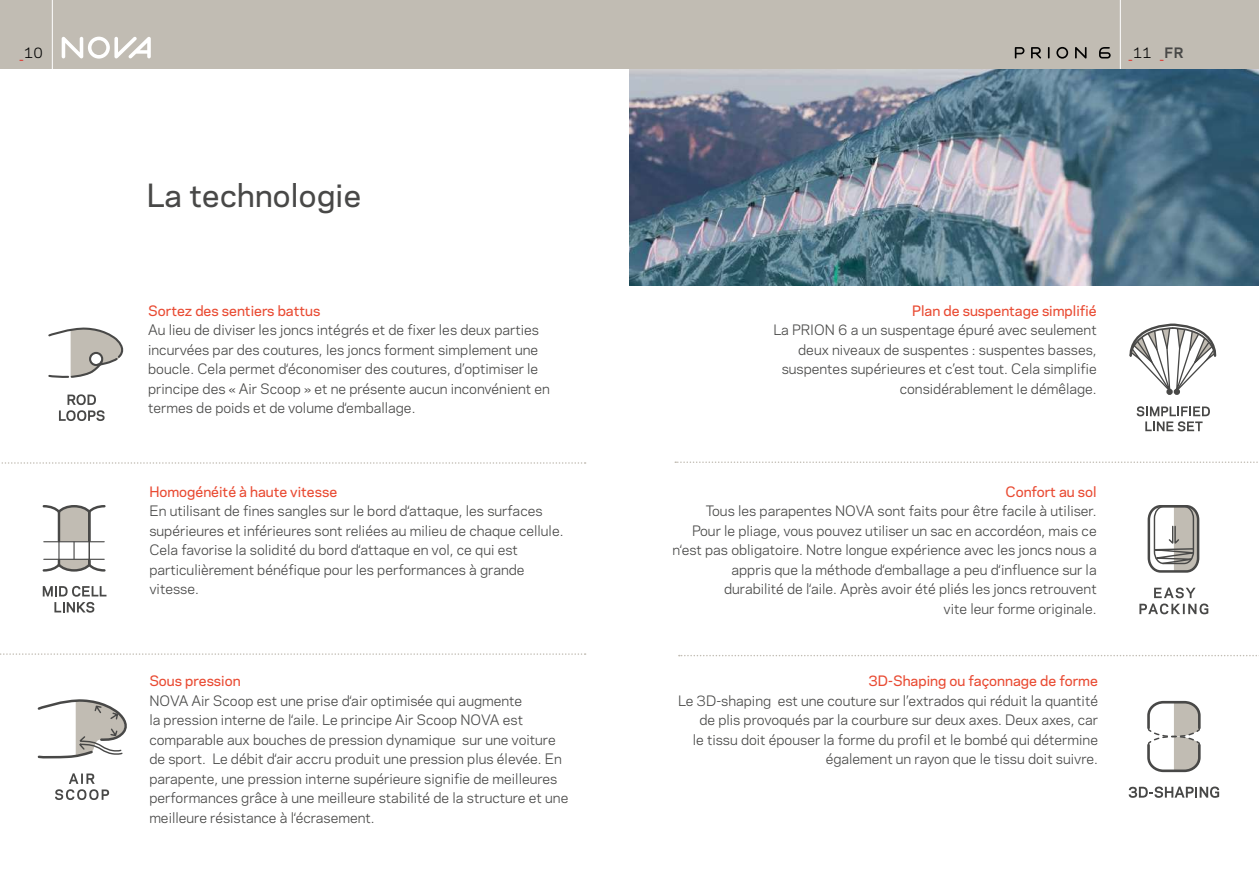
<style>
.page{position:relative;width:1259px;height:893px;background:#fff}
.page>*{position:absolute;margin:0;border:0;box-sizing:border-box;transform-origin:0 0}
.t1{font:500 30px "Galaxie Polaris";letter-spacing:.01em;color:#484847}
.t2{font:13.5px/19.5px "Galaxie Polaris";color:#484847;text-align:right}
.t3{font:500 13.5px "Galaxie Polaris";color:#e94b33}
.t4{font:13.5px "Galaxie Polaris";color:#e41e17}
.t5{font:13.5px "Galaxie Polaris";color:#000}
.s1{color:#e41e17}
.s2{color:#000}
.s3{font-weight:700;color:#484847}
</style>
<div class="page">
<div style="left:0;top:0;width:1259px;height:69px;background:#c1bcb3"></div>
<hr style="left:1120px;top:0;width:1px;height:69px;background:#fff">
<hr style="left:52px;top:0;width:1px;height:69px;background:#fff">
<svg style="left:62px;top:37px;width:89px;height:22px"></svg>
<svg style="left:1014px;top:47px;width:72px;height:12px"></svg>
<svg style="left:1099px;top:47px;width:11px;height:11px"></svg>
<img style="left:629px;top:69px;width:630px;height:217px">
<svg style="left:0;top:653px;width:585px;height:2px"></svg>
<svg style="left:679px;top:655px;width:580px;height:1px"></svg>
<svg style="left:1px;top:462px;width:584px;height:2px"></svg>
<svg style="left:43px;top:586px;width:63px;height:27px"></svg>
<svg style="left:42px;top:505px;width:64px;height:67px"></svg>
<hr style="left:44px;top:541px;width:60px;height:1px;background:#484847">
<hr style="left:44px;top:559px;width:60px;height:1px;background:#484847">
<svg style="left:59px;top:394px;width:46px;height:27px"></svg>
<svg style="left:48px;top:327px;width:76px;height:51px"></svg>
<div style="left:89px;top:352px;width:14px;height:14px;border:2px solid #484847;border-radius:50%"></div>
<svg style="left:675px;top:461px;width:583px;height:2px"></svg>
<svg style="left:1147px;top:505px;width:53px;height:68px"></svg>
<svg style="left:1139px;top:587px;width:69px;height:27px"></svg>
<svg style="left:1129px;top:323px;width:88px;height:108px"></svg>
<svg style="left:1147px;top:700px;width:54px;height:73px"></svg>
<svg style="left:1128px;top:786px;width:91px;height:12px"></svg>
<svg style="left:37px;top:699px;width:90px;height:60px"></svg>
<svg style="left:55px;top:773px;width:54px;height:27px"></svg>
<p class="t5" style="left:19px;top:43px;width:25px"><span class="s1">_</span>10</p>
<p class="t4" style="left:1128px;top:43px;width:57px">_<span class="s2">11</span> _<span class="s3">FR</span></p>
<h1 class="t1" style="left:147px;top:173px;width:216px">La technologie</h1>
<p class="t3" style="left:148px;top:300px;width:174px">Sortez des sentiers battus</p>
<p class="t2" style="left:148px;top:319px;width:403px;text-align:left">Au lieu de diviser les joncs intégrés et de fixer les deux parties incurvées par des coutures, les joncs forment simplement une boucle. Cela permet d‘économiser des coutures, d’optimiser le principe des « Air Scoop » et ne présente aucun inconvénient en termes de poids et de volume d‘emballage.</p>
<p class="t3" style="left:149px;top:481px;width:189px">Homogénéité à haute vitesse</p>
<p class="t2" style="left:149px;top:501px;width:416px;text-align:left">En utilisant de fines sangles sur le bord d‘attaque, les surfaces supérieures et inférieures sont reliées au milieu de chaque cellule.<br>Cela favorise la solidité du bord d‘attaque en vol, ce qui est particulièrement bénéfique pour les performances à grande vitesse.</p>
<p class="t3" style="left:149px;top:671px;width:93px">Sous pression</p>
<p class="t2" style="left:149px;top:690px;width:420px;text-align:left">NOVA Air Scoop est une prise d‘air optimisée qui augmente<br>la pression interne de l‘aile. Le principe Air Scoop NOVA est comparable aux bouches de pression dynamique sur une voiture de sport. Le débit d‘air accru produit une pression plus élevée. En parapente, une pression interne supérieure signifie de meilleures performances grâce à une meilleure stabilité de la structure et une meilleure résistance à l‘écrasement.</p>
<p class="t3" style="left:912px;top:300px;width:186px">Plan de suspentage simplifié</p>
<p class="t2" style="left:773px;top:319px;width:325px">La PRION 6 a un suspentage épuré avec seulement deux niveaux de suspentes : suspentes basses, suspentes supérieures et c’est tout. Cela simplifie considérablement le démêlage.</p>
<p class="t3" style="left:1005px;top:481px;width:93px">Confort au sol</p>
<p class="t2" style="left:672px;top:501px;width:426px">Tous les parapentes NOVA sont faits pour être facile à utiliser.<br>Pour le pliage, vous pouvez utiliser un sac en accordéon, mais ce n‘est pas obligatoire. Notre longue expérience avec les joncs nous a appris que la méthode d‘emballage a peu d‘influence sur la durabilité de l‘aile. Après avoir été pliés les joncs retrouvent<br>vite leur forme originale.</p>
<p class="t3" style="left:868px;top:671px;width:231px">3D-Shaping ou façonnage de forme</p>
<p class="t2" style="left:678px;top:690px;width:422px">Le 3D-shaping est une couture sur l’extrados qui réduit la quantité de plis provoqués par la courbure sur deux axes. Deux axes, car<br>le tissu doit épouser la forme du profil et le bombé qui détermine également un rayon que le tissu doit suivre.</p>
</div>
